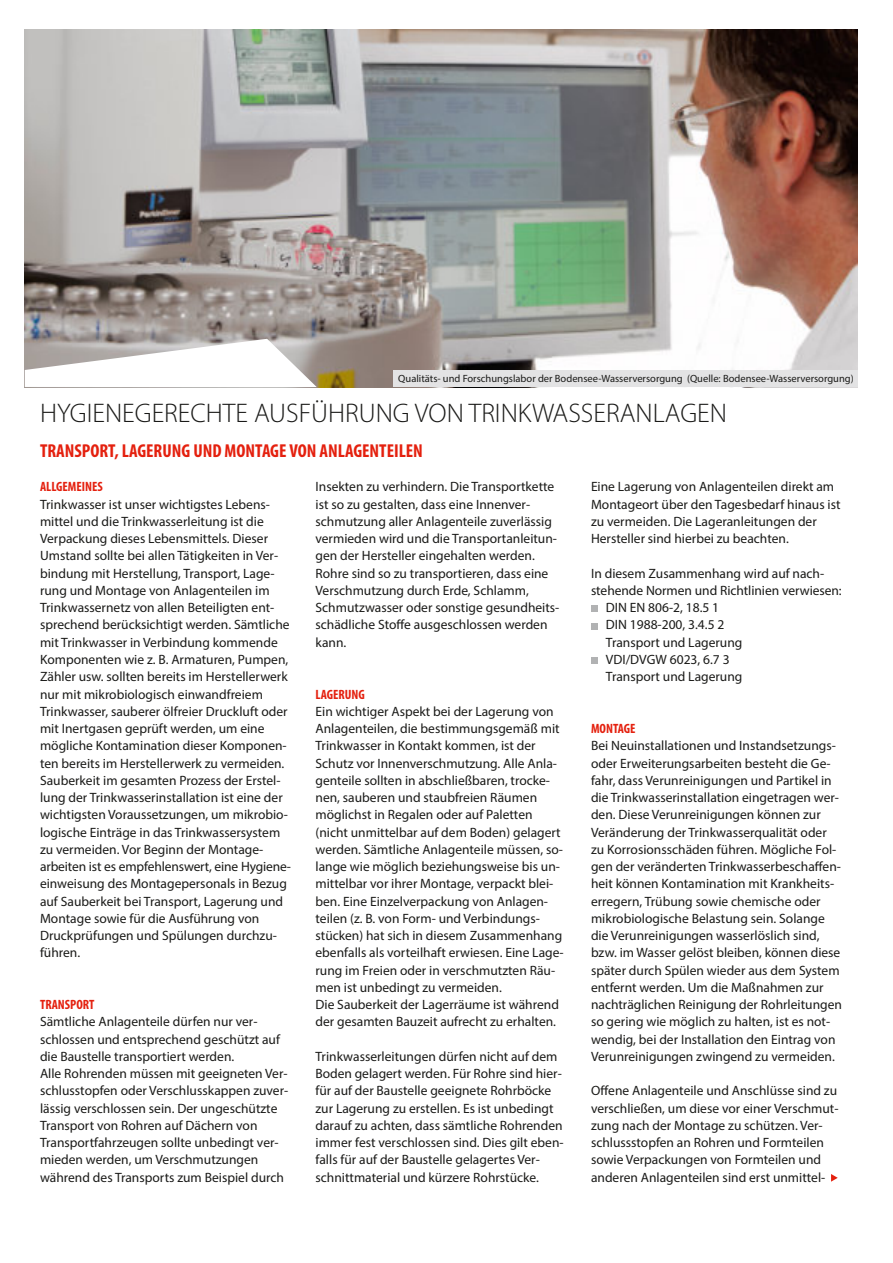
<style>
.page{position:relative;width:893px;height:1263px;background:#fff}
.page>*{position:absolute;margin:0;border:0;box-sizing:border-box;transform-origin:0 0}
.t1{font:300 27px "Myriad Pro";color:#1a1a18}
.t2{font:700 condensed 18.75px "Myriad Pro";color:#e4200e}
.t3{font:13.5px/17.2px "Myriad Pro";color:#1a1a18}
.t4{font:700 condensed 13.5px "Myriad Pro";color:#e4200e}
.t5{font:10.5px "Myriad Pro";color:#1a1a18}
</style>
<div class="page">
<div style="left:591px;top:657px;width:6px;height:7px;background:#b1b2b3"></div>
<svg style="left:591px;top:623px;width:6px;height:6px"></svg>
<div style="left:591px;top:605px;width:6px;height:7px;background:#b1b2b3"></div>
<svg style="left:831px;top:1174px;width:6px;height:7px"></svg>
<img style="left:24px;top:30px;width:833px;height:357px">
<div style="left:393px;top:371px;width:464px;height:16px;background:#e3e3e4"></div>
<svg style="left:25px;top:339px;width:292px;height:48px"></svg>
<p class="t5" style="left:398px;top:372px;width:457px">Qualitäts- und Forschungslabor der Bodensee-Wasserversorgung (Quelle: Bodensee-Wasserversorgung)</p>
<h1 class="t1" style="left:40px;top:398px;width:688px">HYGIENEGERECHTE AUSFÜHRUNG VON TRINKWASSERANLAGEN</h1>
<h2 class="t2" style="left:40px;top:443px;width:384px">TRANSPORT, LAGERUNG UND MONTAGE VON ANLAGENTEILEN</h2>
<p class="t4" style="left:40px;top:481px;width:64px">ALLGEMEINES</p>
<p class="t3" style="left:40px;top:495px;width:252px">Trinkwasser ist unser wichtigstes Lebens‐ mittel und die Trinkwasserleitung ist die Verpackung dieses Lebensmittels. Dieser Umstand sollte bei allen Tätigkeiten in Ver‐ bindung mit Herstellung, Transport, Lage‐ rung und Montage von Anlagenteilen im Trinkwassernetz von allen Beteiligten ent‐ sprechend berücksichtigt werden. Sämtliche mit Trinkwasser in Verbindung kommende Komponenten wie z. B. Armaturen, Pumpen, Zähler usw. sollten bereits im Herstellerwerk nur mit mikrobiologisch einwandfreiem Trinkwasser, sauberer ölfreier Druckluft oder mit Inertgasen geprüft werden, um eine mögliche Kontamination dieser Komponen‐ ten bereits im Herstellerwerk zu vermeiden.<br>Sauberkeit im gesamten Prozess der Erstel‐ lung der Trinkwasserinstallation ist eine der wichtigsten Voraussetzungen, um mikrobio‐ logische Einträge in das Trinkwassersystem zu vermeiden. Vor Beginn der Montage‐ arbeiten ist es empfehlenswert, eine Hygiene‐ einweisung des Montagepersonals in Bezug auf Sauberkeit bei Transport, Lagerung und Montage sowie für die Ausführung von Druckprüfungen und Spülungen durchzu‐ führen.</p>
<p class="t4" style="left:40px;top:999px;width:56px">TRANSPORT</p>
<p class="t3" style="left:40px;top:1013px;width:250px">Sämtliche Anlagenteile dürfen nur ver‐ schlossen und entsprechend geschützt auf die Baustelle transportiert werden.<br>Alle Rohrenden müssen mit geeigneten Ver‐ schlusstopfen oder Verschlusskappen zuver‐ lässig verschlossen sein. Der ungeschützte Transport von Rohren auf Dächern von Transportfahrzeugen sollte unbedingt ver‐ mieden werden, um Verschmutzungen während des Transports zum Beispiel durch</p>
<p class="t3" style="left:315px;top:478px;width:245px">Insekten zu verhindern. Die Transportkette ist so zu gestalten, dass eine Innenver‐ schmutzung aller Anlagenteile zuverlässig vermieden wird und die Transportanleitun‐ gen der Hersteller eingehalten werden.<br>Rohre sind so zu transportieren, dass eine Verschmutzung durch Erde, Schlamm, Schmutzwasser oder sonstige gesundheits‐ schädliche Stoffe ausgeschlossen werden kann.</p>
<p class="t4" style="left:315px;top:688px;width:51px">LAGERUNG</p>
<p class="t3" style="left:315px;top:702px;width:249px">Ein wichtiger Aspekt bei der Lagerung von Anlagenteilen, die bestimmungsgemäß mit Trinkwasser in Kontakt kommen, ist der Schutz vor Innenverschmutzung. Alle Anla‐ genteile sollten in abschließbaren, trocke‐ nen, sauberen und staubfreien Räumen möglichst in Regalen oder auf Paletten (nicht unmittelbar auf dem Boden) gelagert werden. Sämtliche Anlagenteile müssen, so‐ lange wie möglich beziehungsweise bis un‐ mittelbar vor ihrer Montage, verpackt blei‐ ben. Eine Einzelverpackung von Anlagen‐ teilen (z. B. von Form- und Verbindungs‐ stücken) hat sich in diesem Zusammenhang ebenfalls als vorteilhaft erwiesen. Eine Lage‐ rung im Freien oder in verschmutzten Räu‐ men ist unbedingt zu vermeiden.<br>Die Sauberkeit der Lagerräume ist während der gesamten Bauzeit aufrecht zu erhalten.</p>
<p class="t3" style="left:315px;top:1047px;width:250px">Trinkwasserleitungen dürfen nicht auf dem Boden gelagert werden. Für Rohre sind hier‐ für auf der Baustelle geeignete Rohrböcke zur Lagerung zu erstellen. Es ist unbedingt darauf zu achten, dass sämtliche Rohrenden immer fest verschlossen sind. Dies gilt eben‐ falls für auf der Baustelle gelagertes Ver‐ schnittmaterial und kürzere Rohrstücke.</p>
<p class="t3" style="left:591px;top:478px;width:251px">Eine Lagerung von Anlagenteilen direkt am Montageort über den Tagesbedarf hinaus ist zu vermeiden. Die Lageranleitungen der Hersteller sind hierbei zu beachten.</p>
<p class="t3" style="left:591px;top:564px;width:235px">In diesem Zusammenhang wird auf nach‐</p>
<p class="t3" style="left:591px;top:581px;width:252px">stehende Normen und Richtlinien verwiesen:</p>
<p class="t3" style="left:606px;top:599px;width:115px">DIN EN 806-2, 18.5 1</p>
<p class="t3" style="left:606px;top:616px;width:120px">DIN 1988-200, 3.4.5 2</p>
<p class="t3" style="left:606px;top:633px;width:138px">Transport und Lagerung</p>
<p class="t3" style="left:606px;top:650px;width:125px">VDI/DVGW 6023, 6.7 3</p>
<p class="t3" style="left:606px;top:668px;width:138px">Transport und Lagerung</p>
<p class="t4" style="left:591px;top:723px;width:46px">MONTAGE</p>
<p class="t3" style="left:591px;top:737px;width:252px">Bei Neuinstallationen und Instandsetzungs&shy;oder Erweiterungsarbeiten besteht die Ge‐ fahr, dass Verunreinigungen und Partikel in die Trinkwasserinstallation eingetragen wer‐ den. Diese Verunreinigungen können zur Veränderung der Trinkwasserqualität oder zu Korrosionsschäden führen. Mögliche Fol‐ gen der veränderten Trinkwasserbeschaffen‐ heit können Kontamination mit Krankheits‐ erregern, Trübung sowie chemische oder mikrobiologische Belastung sein. Solange die Verunreinigungen wasserlöslich sind, bzw. im Wasser gelöst bleiben, können diese später durch Spülen wieder aus dem System entfernt werden. Um die Maßnahmen zur nachträglichen Reinigung der Rohrleitungen so gering wie möglich zu halten, ist es not‐ wendig, bei der Installation den Eintrag von Verunreinigungen zwingend zu vermeiden.</p>
<p class="t3" style="left:591px;top:1082px;width:249px">Offene Anlagenteile und Anschlüsse sind zu verschließen, um diese vor einer Verschmut‐ zung nach der Montage zu schützen. Ver‐ schlussstopfen an Rohren und Formteilen sowie Verpackungen von Formteilen und anderen Anlagenteilen sind erst unmittel-</p>
</div>
